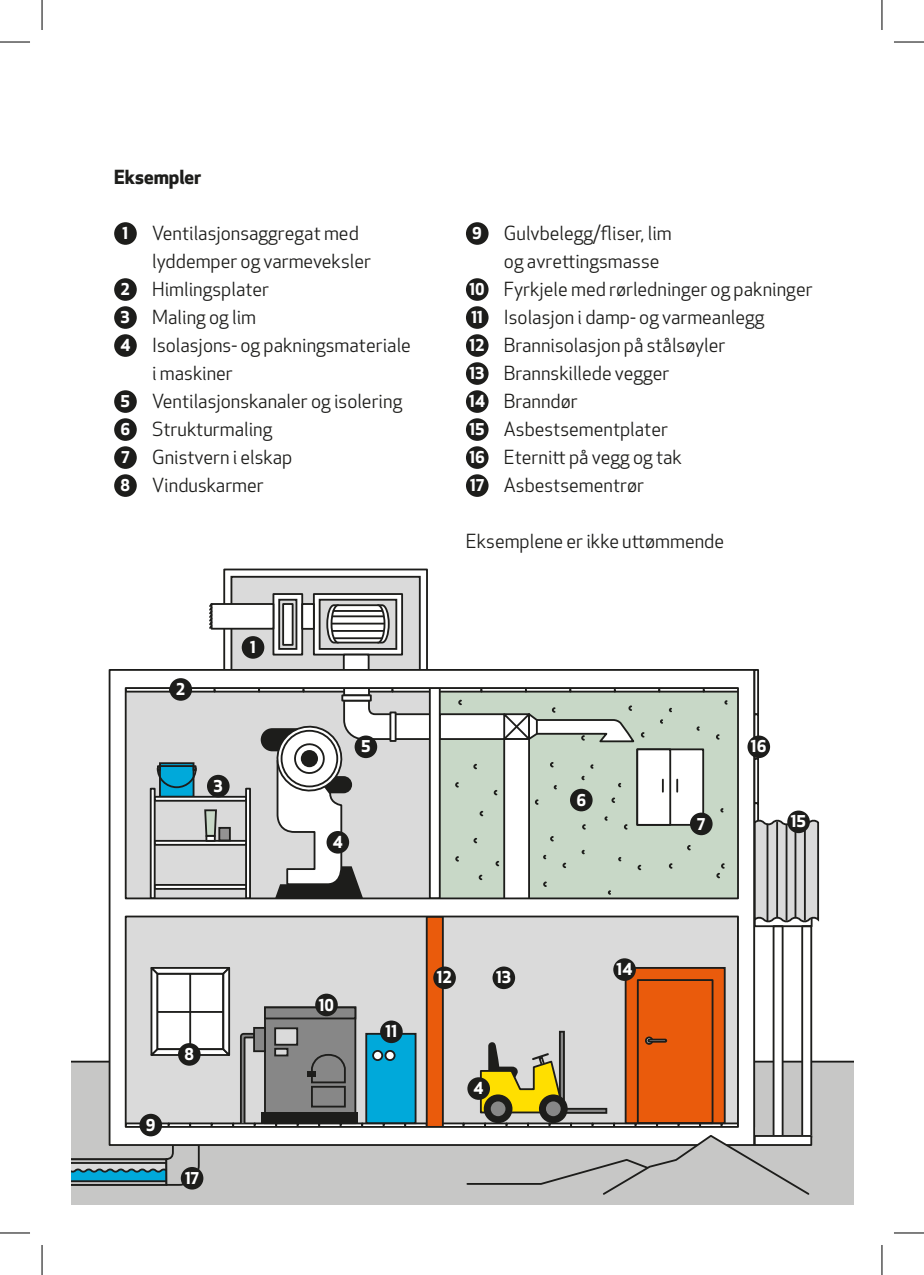
<style>
.page{position:relative;width:924px;height:1275px;background:#fff}
.page>*{position:absolute;margin:0;border:0;box-sizing:border-box;transform-origin:0 0}
.t1{font:19px "Apex New";color:#1d1d1b}
.t2{font:700 19px "Apex New";color:#1d1d1b}
.t3{font:700 16px "Apex New";color:#fff}
.s1{font-weight:700;font-size:16px;color:#fff}
</style>
<div class="page">
<div style="left:71px;top:1060px;width:782px;height:144px;background:#c7c7c6"></div>
<div style="left:773px;top:926px;width:9px;height:211px;background:#fff"></div>
<div style="left:772px;top:925px;width:11px;height:213px;border:2px solid #1d1d1b"></div>
<svg style="left:803px;top:928px;width:5px;height:205px"></svg>
<div style="left:800px;top:925px;width:11px;height:213px;border:2px solid #1d1d1b"></div>
<div style="left:753px;top:669px;width:5px;height:46px;border:2px solid #1d1d1b"></div>
<div style="left:753px;top:713px;width:5px;height:46px;border:2px solid #1d1d1b"></div>
<div style="left:753px;top:758px;width:5px;height:46px;border:2px solid #1d1d1b"></div>
<div style="left:753px;top:802px;width:5px;height:46px;border:2px solid #1d1d1b"></div>
<svg style="left:226px;top:575px;width:195px;height:93px"></svg>
<div style="left:223px;top:568px;width:205px;height:103px;border:2px solid #1d1d1b"></div>
<div style="left:231px;top:577px;width:188px;height:93px;background:#dadada"></div>
<div style="left:230px;top:576px;width:190px;height:95px;border:2px solid #1d1d1b"></div>
<svg style="left:316px;top:596px;width:84px;height:56px"></svg>
<div style="left:313px;top:593px;width:90px;height:62px;border:2px solid #1d1d1b"></div>
<div style="left:319px;top:600px;width:77px;height:49px;background:#dadada"></div>
<div style="left:318px;top:599px;width:79px;height:51px;border:2px solid #1d1d1b"></div>
<svg style="left:275px;top:596px;width:25px;height:56px"></svg>
<div style="left:272px;top:593px;width:31px;height:62px;border:2px solid #1d1d1b"></div>
<div style="left:211px;top:604px;width:62px;height:24px;background:#fff"></div>
<div style="left:210px;top:603px;width:64px;height:26px;border:2px solid #1d1d1b"></div>
<svg style="left:281px;top:602px;width:13px;height:45px"></svg>
<div style="left:278px;top:599px;width:19px;height:51px;border:2px solid #1d1d1b"></div>
<svg style="left:326px;top:604px;width:64px;height:40px"></svg>
<hr style="left:333px;top:610px;width:49px;height:2px;background:#1d1d1b">
<hr style="left:332px;top:615px;width:51px;height:2px;background:#1d1d1b">
<hr style="left:331px;top:622px;width:53px;height:2px;background:#1d1d1b">
<hr style="left:334px;top:637px;width:47px;height:2px;background:#1d1d1b">
<hr style="left:332px;top:630px;width:51px;height:2px;background:#1d1d1b">
<div style="left:343px;top:654px;width:25px;height:16px;background:#fff"></div>
<div style="left:343px;top:653px;width:26px;height:18px;border:2px solid #1d1d1b"></div>
<div style="left:302px;top:604px;width:12px;height:25px;background:#fff"></div>
<div style="left:301px;top:603px;width:13px;height:27px;border:2px solid #1d1d1b"></div>
<svg style="left:209px;top:603px;width:5px;height:27px"></svg>
<div style="left:753px;top:1135px;width:58px;height:11px;border:2px solid #1d1d1b"></div>
<div style="left:753px;top:916px;width:59px;height:11px;border:2px solid #1d1d1b"></div>
<svg style="left:755px;top:817px;width:65px;height:107px"></svg>
<hr style="left:766px;top:824px;width:2px;height:96px;background:#1d1d1b">
<hr style="left:785px;top:824px;width:2px;height:96px;background:#1d1d1b">
<hr style="left:775px;top:821px;width:2px;height:96px;background:#1d1d1b">
<hr style="left:803px;top:824px;width:2px;height:96px;background:#1d1d1b">
<hr style="left:794px;top:821px;width:2px;height:96px;background:#1d1d1b">
<div style="left:283px;top:604px;width:9px;height:41px;background:#fff"></div>
<div style="left:282px;top:603px;width:11px;height:43px;border:2px solid #1d1d1b"></div>
<svg style="left:71px;top:1143px;width:129px;height:43px"></svg>
<svg style="left:108px;top:668px;width:647px;height:478px"></svg>
<svg style="left:465px;top:1133px;width:345px;height:63px"></svg>
<div style="left:114px;top:222px;width:23px;height:23px;background:#1d1d1b;border-radius:50%"></div>
<div style="left:114px;top:278px;width:23px;height:23px;background:#1d1d1b;border-radius:50%"></div>
<div style="left:114px;top:306px;width:23px;height:23px;background:#1d1d1b;border-radius:50%"></div>
<div style="left:114px;top:334px;width:23px;height:23px;background:#1d1d1b;border-radius:50%"></div>
<div style="left:114px;top:390px;width:23px;height:23px;background:#1d1d1b;border-radius:50%"></div>
<div style="left:114px;top:418px;width:23px;height:23px;background:#1d1d1b;border-radius:50%"></div>
<div style="left:114px;top:446px;width:23px;height:23px;background:#1d1d1b;border-radius:50%"></div>
<div style="left:114px;top:474px;width:23px;height:23px;background:#1d1d1b;border-radius:50%"></div>
<div style="left:241px;top:636px;width:23px;height:22px;background:#1d1d1b;border-radius:50%"></div>
<div style="left:169px;top:678px;width:23px;height:23px;background:#1d1d1b;border-radius:50%"></div>
<div style="left:207px;top:775px;width:22px;height:22px;background:#1d1d1b;border-radius:50%"></div>
<div style="left:354px;top:735px;width:23px;height:23px;background:#1d1d1b;border-radius:50%"></div>
<div style="left:569px;top:789px;width:23px;height:22px;background:#1d1d1b;border-radius:50%"></div>
<div style="left:326px;top:831px;width:23px;height:22px;background:#1d1d1b;border-radius:50%"></div>
<div style="left:689px;top:812px;width:23px;height:23px;background:#1d1d1b;border-radius:50%"></div>
<div style="left:315px;top:993px;width:22px;height:23px;background:#1d1d1b;border-radius:50%"></div>
<div style="left:139px;top:1113px;width:23px;height:23px;background:#1d1d1b;border-radius:50%"></div>
<div style="left:178px;top:1043px;width:22px;height:22px;background:#1d1d1b;border-radius:50%"></div>
<div style="left:380px;top:1020px;width:22px;height:23px;background:#1d1d1b;border-radius:50%"></div>
<div style="left:433px;top:966px;width:22px;height:23px;background:#1d1d1b;border-radius:50%"></div>
<div style="left:492px;top:966px;width:23px;height:23px;background:#1d1d1b;border-radius:50%"></div>
<div style="left:613px;top:958px;width:22px;height:23px;background:#1d1d1b;border-radius:50%"></div>
<div style="left:786px;top:810px;width:23px;height:23px;background:#1d1d1b;border-radius:50%"></div>
<div style="left:747px;top:735px;width:22px;height:23px;background:#1d1d1b;border-radius:50%"></div>
<div style="left:181px;top:1167px;width:22px;height:22px;background:#1d1d1b;border-radius:50%"></div>
<div style="left:467px;top:1077px;width:23px;height:22px;background:#1d1d1b;border-radius:50%"></div>
<div style="left:465px;top:222px;width:23px;height:23px;background:#1d1d1b;border-radius:50%"></div>
<div style="left:465px;top:278px;width:23px;height:23px;background:#1d1d1b;border-radius:50%"></div>
<div style="left:465px;top:306px;width:23px;height:23px;background:#1d1d1b;border-radius:50%"></div>
<div style="left:465px;top:334px;width:23px;height:23px;background:#1d1d1b;border-radius:50%"></div>
<div style="left:465px;top:362px;width:23px;height:23px;background:#1d1d1b;border-radius:50%"></div>
<div style="left:465px;top:390px;width:23px;height:23px;background:#1d1d1b;border-radius:50%"></div>
<div style="left:465px;top:418px;width:23px;height:23px;background:#1d1d1b;border-radius:50%"></div>
<div style="left:465px;top:446px;width:23px;height:23px;background:#1d1d1b;border-radius:50%"></div>
<div style="left:465px;top:474px;width:23px;height:23px;background:#1d1d1b;border-radius:50%"></div>
<hr style="left:0;top:42px;width:30px;height:1px;background:#000">
<hr style="left:893px;top:42px;width:30px;height:1px;background:#000">
<hr style="left:0;top:1232px;width:30px;height:1px;background:#000">
<hr style="left:893px;top:1232px;width:30px;height:1px;background:#000">
<hr style="left:42px;top:0;width:1px;height:30px;background:#000">
<hr style="left:42px;top:1245px;width:1px;height:30px;background:#000">
<hr style="left:881px;top:0;width:1px;height:30px;background:#000">
<hr style="left:881px;top:1245px;width:1px;height:30px;background:#000">
<p class="t2" style="left:114px;top:163px;width:89px">Eksempler</p>
<p class="t3" style="left:122px;top:222px;width:7px">1</p>
<p class="t1" style="left:152px;top:221px;width:208px">Ventilasjonsaggregat med</p>
<p class="t1" style="left:152px;top:249px;width:220px">lyddemper og varmeveksler</p>
<p class="t1" style="left:121px;top:277px;width:150px"><span class="s1">2</span> Himlingsplater</p>
<p class="t1" style="left:121px;top:305px;width:137px"><span class="s1">3</span> Maling og lim</p>
<p class="t1" style="left:120px;top:333px;width:292px"><span class="s1">4</span> Isolasjons- og pakningsmateriale</p>
<p class="t1" style="left:152px;top:361px;width:82px">i maskiner</p>
<p class="t1" style="left:121px;top:389px;width:283px"><span class="s1">5</span> Ventilasjonskanaler og isolering</p>
<p class="t1" style="left:120px;top:417px;width:153px"><span class="s1">6</span> Strukturmaling</p>
<p class="t1" style="left:121px;top:445px;width:172px"><span class="s1">7</span> Gnistvern i elskap</p>
<p class="t1" style="left:121px;top:473px;width:145px"><span class="s1">8</span> Vinduskarmer</p>
<p class="t3" style="left:176px;top:677px;width:11px">2</p>
<p class="t3" style="left:250px;top:635px;width:7px">1</p>
<p class="t3" style="left:213px;top:774px;width:11px">3</p>
<p class="t3" style="left:361px;top:735px;width:11px">5</p>
<p class="t3" style="left:332px;top:830px;width:12px">4</p>
<p class="t1" style="left:472px;top:221px;width:201px"><span class="s1">9</span> Gulvbelegg/fliser, lim</p>
<p class="t1" style="left:503px;top:249px;width:157px">og avrettingsmasse</p>
<p class="t1" style="left:469px;top:277px;width:344px"><span class="s1">10</span> Fyrkjele med rørledninger og pakninger</p>
<p class="t1" style="left:471px;top:305px;width:294px"><span class="s1">11</span> Isolasjon i damp- og varmeanlegg</p>
<p class="t1" style="left:469px;top:333px;width:257px"><span class="s1">12</span> Brannisolasjon på stålsøyler</p>
<p class="t1" style="left:469px;top:361px;width:201px"><span class="s1">13</span> Brannskillede vegger</p>
<p class="t1" style="left:469px;top:389px;width:110px"><span class="s1">14</span> Branndør</p>
<p class="t1" style="left:469px;top:417px;width:200px"><span class="s1">15</span> Asbestsementplater</p>
<p class="t1" style="left:469px;top:445px;width:214px"><span class="s1">16</span> Eternitt på vegg og tak</p>
<p class="t1" style="left:470px;top:473px;width:175px"><span class="s1">17</span> Asbestsementrør</p>
<p class="t1" style="left:465px;top:529px;width:259px">Eksemplene er ikke uttømmende</p>
<p class="t3" style="left:576px;top:788px;width:11px">6</p>
<p class="t3" style="left:696px;top:812px;width:10px">7</p>
<p class="t3" style="left:750px;top:735px;width:17px">16</p>
<p class="t3" style="left:790px;top:810px;width:17px">15</p>
<p class="t3" style="left:146px;top:1113px;width:11px">9</p>
<p class="t3" style="left:184px;top:1042px;width:11px">8</p>
<p class="t3" style="left:185px;top:1166px;width:15px">17</p>
<p class="t3" style="left:318px;top:993px;width:17px">10</p>
<p class="t3" style="left:385px;top:1020px;width:13px">11</p>
<p class="t3" style="left:436px;top:966px;width:17px">12</p>
<p class="t3" style="left:496px;top:966px;width:17px">13</p>
<p class="t3" style="left:473px;top:1076px;width:12px">4</p>
<p class="t3" style="left:616px;top:957px;width:17px">14</p>
</div>
